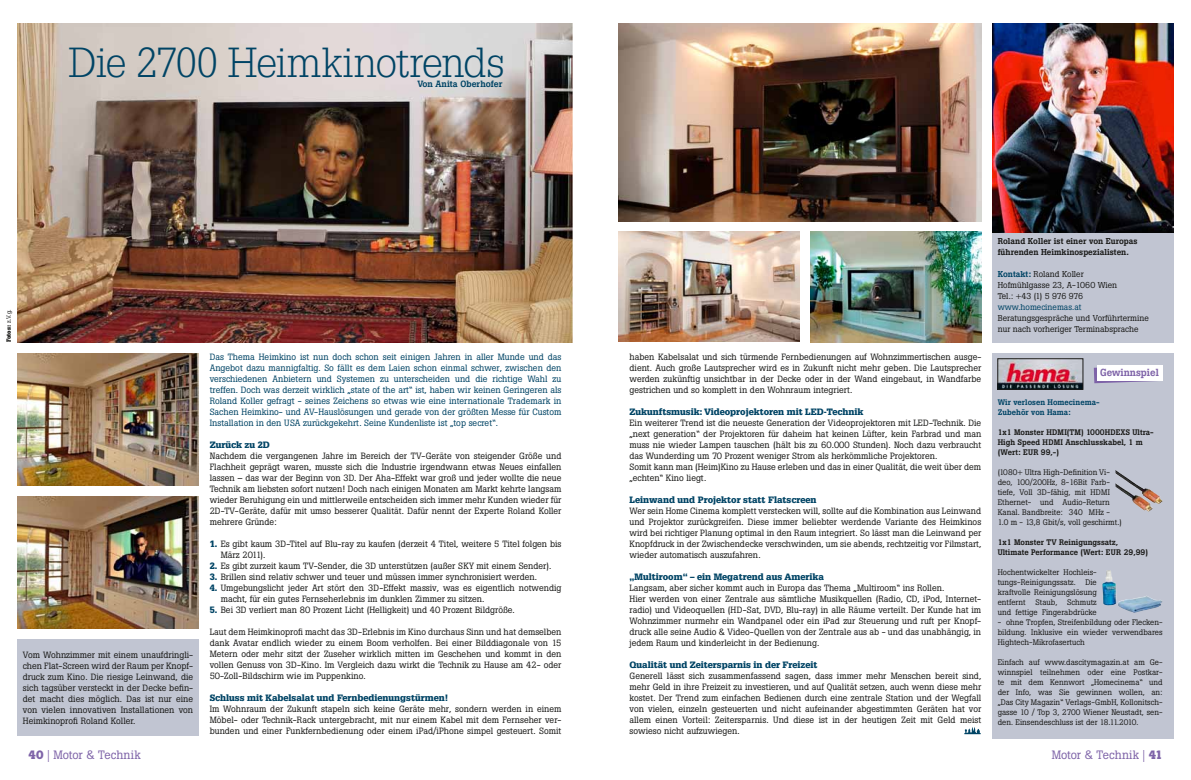
<style>
.page{position:relative;width:1191px;height:780px;background:#fff}
.page>*{position:absolute;margin:0;border:0;box-sizing:border-box;transform-origin:0 0}
.t1{font:300 41px "Glypha";letter-spacing:-.005em;color:#004465}
.t2{font:12px "Boton";letter-spacing:-.005em;color:#7e63a8}
.t3{font:500 10.2px "Boton";color:#7e63a8}
.t4{font:9px/11px "Boton";color:#1a1a18;text-align:justify}
.t5{font:9px/11px "Boton";color:#004465;text-align:justify}
.t6{font:900 9px "Glypha";color:#004465}
.t7{font:500 9px "Boton";color:#004465}
.t8{font:8.5px/11px "Boton";color:#1a1a18}
.t9{font:500 8.5px/11px "Boton";color:#1a1a18}
.t10{font:8.5px "Boton";color:#004465}
.t11{font:8px/10px "Boton";color:#1a1a18;text-align:justify}
.t12{font:500 8px/10px "Boton";color:#1a1a18}
.t13{font:500 8px/10px "Boton";color:#004465}
.t14{font:700 6px "Boton";color:#1a1a18}
.s1{font-weight:400}
.s2{font-family:"Glypha";font-weight:900;color:#004465}
.s3{font-weight:500;color:#004465}
.s4{font-weight:700}
</style>
<div class="page">
<img style="left:17px;top:23px;width:555px;height:319px">
<img style="left:618px;top:232px;width:182px;height:110px">
<img style="left:811px;top:232px;width:170px;height:110px">
<img style="left:618px;top:23px;width:363px;height:198px">
<svg style="left:964px;top:727px;width:16px;height:7px"></svg>
<div style="left:992px;top:232px;width:181px;height:110px;background:#c1c5d2"></div>
<div style="left:17px;top:639px;width:182px;height:96px;background:#c1c5d2"></div>
<div style="left:992px;top:353px;width:181px;height:385px;background:#c1c5d2"></div>
<svg style="left:1093px;top:367px;width:67px;height:16px"></svg>
<div style="left:1096px;top:365px;width:66px;height:15px;background:#fff"></div>
<img style="left:1115px;top:470px;width:47px;height:41px">
<img style="left:1102px;top:570px;width:54px;height:42px">
<img style="left:999px;top:360px;width:82px;height:27px">
<div style="left:997px;top:358px;width:86px;height:31px;border:1px solid #1a1a18"></div>
<img style="left:992px;top:23px;width:181px;height:209px">
<img style="left:17px;top:496px;width:182px;height:132px">
<img style="left:17px;top:353px;width:182px;height:132px">
<h1 class="t1" style="left:68px;top:39px;width:438px">Die 2700 Heimkinotrends</h1>
<p class="t7" style="left:417px;top:79px;width:87px">Von Anita Oberhofer</p>
<p class="t14" style="left:5px;top:342px;width:34px;rotate:-90deg">Fotos: <span class="s1">z.V.g.</span></p>
<p class="t4" style="left:23px;top:649px;width:172px">Vom Wohnzimmer mit einem unaufdringli&shy;chen Flat-Screen wird der Raum per Knopf&shy;druck zum Kino. Die riesige Leinwand, die sich tagsüber versteckt in der Decke befin&shy;det macht dies möglich. Das ist nur eine von vielen innovativen Installationen von Heimkinoprofi Roland Koller.</p>
<p class="t5" style="left:210px;top:351px;width:353px">Das Thema Heimkino ist nun doch schon seit einigen Jahren in aller Munde und das Angebot dazu mannigfaltig. So fällt es dem Laien schon einmal schwer, zwischen den verschiedenen Anbietern und Systemen zu unterscheiden und die richtige Wahl zu treffen. Doch was derzeit wirklich „state of the art“ ist, haben wir keinen Geringeren als Roland Koller gefragt - seines Zeichens so etwas wie eine internationale Trademark in Sachen Heimkino- und AV-Hauslösungen und gerade von der größten Messe für Custom Installation in den USA zurückgekehrt. Seine Kundenliste ist „top secret“.</p>
<p class="t6" style="left:210px;top:439px;width:62px">Zurück zu 2D</p>
<p class="t4" style="left:210px;top:450px;width:353px">Nachdem die vergangenen Jahre im Bereich der TV-Geräte von steigender Größe und Flachheit geprägt waren, musste sich die Industrie irgendwann etwas Neues einfallen lassen – das war der Beginn von 3D. Der Aha-Effekt war groß und jeder wollte die neue Technik am liebsten sofort nutzen! Doch nach einigen Monaten am Markt kehrte langsam wieder Beruhigung ein und mittlerweile entscheiden sich immer mehr Kunden wieder für 2D-TV-Geräte, dafür mit umso besserer Qualität. Dafür nennt der Experte Roland Koller mehrere Gründe:</p>
<p class="t4" style="left:221px;top:538px;width:342px;text-indent:-11px"><span class="s2">1.</span> Es gibt kaum 3D-Titel auf Blu-ray zu kaufen (derzeit 4 Titel, weitere 5 Titel folgen bis<br>März 2011).</p>
<p class="t4" style="left:210px;top:560px;width:343px"><span class="s2">2.</span> Es gibt zurzeit kaum TV-Sender, die 3D unterstützen (außer SKY mit einem Sender).</p>
<p class="t4" style="left:210px;top:571px;width:329px"><span class="s2">3.</span> Brillen sind relativ schwer und teuer und müssen immer synchronisiert werden.</p>
<p class="t4" style="left:221px;top:582px;width:342px;text-indent:-11px"><span class="s2">4.</span> Umgebungslicht jeder Art stört den 3D-Effekt massiv, was es eigentlich notwendig macht, für ein gutes Fernseherlebnis im dunklen Zimmer zu sitzen.</p>
<p class="t4" style="left:210px;top:604px;width:307px"><span class="s2">5.</span> Bei 3D verliert man 80 Prozent Licht (Helligkeit) und 40 Prozent Bildgröße.</p>
<p class="t4" style="left:210px;top:626px;width:353px">Laut dem Heimkinoprofi macht das 3D-Erlebnis im Kino durchaus Sinn und hat demselben dank Avatar endlich wieder zu einem Boom verholfen. Bei einer Bilddiagonale von 15<br>Metern oder mehr sitzt der Zuseher wirklich mitten im Geschehen und kommt in den vollen Genuss von 3D-Kino. Im Vergleich dazu wirkt die Technik zu Hause am 42- oder 50-Zoll-Bildschirm wie im Puppenkino.</p>
<p class="t6" style="left:210px;top:692px;width:240px">Schluss mit Kabelsalat und Fernbedienungstürmen!</p>
<p class="t4" style="left:210px;top:703px;width:353px">Im Wohnraum der Zukunft stapeln sich keine Geräte mehr, sondern werden in einem Möbel- oder Technik-Rack untergebracht, mit nur einem Kabel mit dem Fernseher ver&shy;bunden und einer Funkfernbedienung oder einem iPad/iPhone simpel gesteuert. Somit</p>
<p class="t4" style="left:629px;top:351px;width:353px">haben Kabelsalat und sich türmende Fernbedienungen auf Wohnzimmertischen ausge&shy;dient. Auch große Lautsprecher wird es in Zukunft nicht mehr geben. Die Lautsprecher werden zukünftig unsichtbar in der Decke oder in der Wand eingebaut, in Wandfarbe gestrichen und so komplett in den Wohnraum integriert.</p>
<p class="t6" style="left:629px;top:406px;width:235px">Zukunftsmusik: Videoprojektoren mit LED-Technik</p>
<p class="t4" style="left:629px;top:417px;width:353px;text-align:left">Ein weiterer Trend ist die neueste Generation der Videoprojektoren mit LED-Technik. Die „next generation“ der Projektoren für daheim hat keinen Lüfter, kein Farbrad und man muss nie wieder Lampen tauschen (hält bis zu 60.000 Stunden). Noch dazu verbraucht das Wunderding um 70 Prozent weniger Strom als herkömmliche Projektoren.<br>Somit kann man (Heim)Kino zu Hause erleben und das in einer Qualität, die weit über dem „echten“ Kino liegt.</p>
<p class="t6" style="left:629px;top:494px;width:188px">Leinwand und Projektor statt Flatscreen</p>
<p class="t4" style="left:629px;top:505px;width:353px">Wer sein Home Cinema komplett verstecken will, sollte auf die Kombination aus Leinwand und Projektor zurückgreifen. Diese immer beliebter werdende Variante des Heimkinos wird bei richtiger Planung optimal in den Raum integriert. So lässt man die Leinwand per Knopfdruck in der Zwischendecke verschwinden, um sie abends, rechtzeitig vor Filmstart, wieder automatisch auszufahren.</p>
<p class="t6" style="left:629px;top:571px;width:196px">„Multiroom“ – ein Megatrend aus Amerika</p>
<p class="t4" style="left:629px;top:582px;width:353px;text-align:left">Langsam, aber sicher kommt auch in Europa das Thema „Multiroom“ ins Rollen.<br>Hier werden von einer Zentrale aus sämtliche Musikquellen (Radio, CD, iPod, Internet&shy;radio) und Videoquellen (HD-Sat, DVD, Blu-ray) in alle Räume verteilt. Der Kunde hat im Wohnzimmer nurmehr ein Wandpanel oder ein iPad zur Steuerung und ruft per Knopf&shy;druck alle seine Audio &amp; Video-Quellen von der Zentrale aus ab - und das unabhängig, in jedem Raum und kinderleicht in der Bedienung.</p>
<p class="t6" style="left:629px;top:659px;width:189px">Qualität und Zeitersparnis in der Freizeit</p>
<p class="t4" style="left:629px;top:670px;width:353px">Generell lässt sich zusammenfassend sagen, dass immer mehr Menschen bereit sind, mehr Geld in ihre Freizeit zu investieren, und auf Qualität setzen, auch wenn diese mehr kostet. Der Trend zum einfachen Bedienen durch eine zentrale Station und der Wegfall von vielen, einzeln gesteuerten und nicht aufeinander abgestimmten Geräten hat vor allem einen Vorteil: Zeitersparnis. Und diese ist in der heutigen Zeit mit Geld meist sowieso nicht aufzuwiegen.</p>
<p class="t9" style="left:997px;top:235px;width:141px">Roland Koller ist einer von Europas führenden Heimkinospezialisten.</p>
<p class="t8" style="left:997px;top:268px;width:121px"><span class="s3">Kontakt:</span> Roland Koller<br>Hofmühlgasse 23, A-1060 Wien<br>Tel.: +43 (1) 5 976 976</p>
<p class="t10" style="left:997px;top:302px;width:85px">www.homecinemas.at</p>
<p class="t8" style="left:997px;top:312px;width:153px">Beratungsgespräche und Vorführtermine nur nach vorheriger Terminabsprache</p>
<p class="t3" style="left:1100px;top:366px;width:60px">Gewinnspiel</p>
<p class="t13" style="left:997px;top:397px;width:103px">Wir verlosen Homecinema-<br>Zubehör von Hama:</p>
<p class="t12" style="left:997px;top:427px;width:157px">1x1 Monster HDMI(TM) 1000HDEXS Ultra-<br>High Speed HDMI Anschlusskabel, 1 m (Wert: EUR 99,-)</p>
<p class="t11" style="left:997px;top:467px;width:126px;text-align:left">(1080+ Ultra High-Definition Vi&shy;deo, 100/200Hz, 8-16Bit Farb&shy;tiefe, Voll 3D-fähig, mit HDMI<br>Ethernet- und Audio-Return<br>Kanal. Bandbreite: 340 MHz -<br>1.0 m - 13,8 Gbit/s, voll geschirmt.)</p>
<p class="t12" style="left:997px;top:537px;width:152px">1x1 Monster TV Reinigungssatz,<br>Ultimate Performance (Wert: EUR 29,99)</p>
<p class="t11" style="left:997px;top:567px;width:100px">Hochentwickelter Hochleis&shy;tungs-Reinigungssatz. Die kraftvolle Reinigungslösung entfernt Staub, Schmutz und fettige Fingerabdrücke</p>
<p class="t11" style="left:997px;top:617px;width:166px">- ohne Tropfen, Streifenbildung oder Flecken&shy;bildung. Inklusive ein wieder verwendbares Hightech-Mikrofasertuch</p>
<p class="t11" style="left:997px;top:657px;width:166px">Einfach auf www.dascitymagazin.at am Ge&shy;winnspiel teilnehmen oder eine Postkar&shy;te mit dem Kennwort „Homecinema“ und der Info, was Sie gewinnen wollen, an: „Das City Magazin“ Verlags-GmbH, Kollonitsch&shy;gasse 10 / Top 3, 2700 Wiener Neustadt, sen&shy;den. Einsendeschluss ist der 18.11.2010.</p>
<h2 class="t2" style="left:28px;top:748px;width:114px"><span class="s4">40</span> | Motor &amp; Technik</h2>
<h2 class="t2" style="left:1051px;top:748px;width:112px">Motor &amp; Technik | <span class="s4">41</span></h2>
</div>
